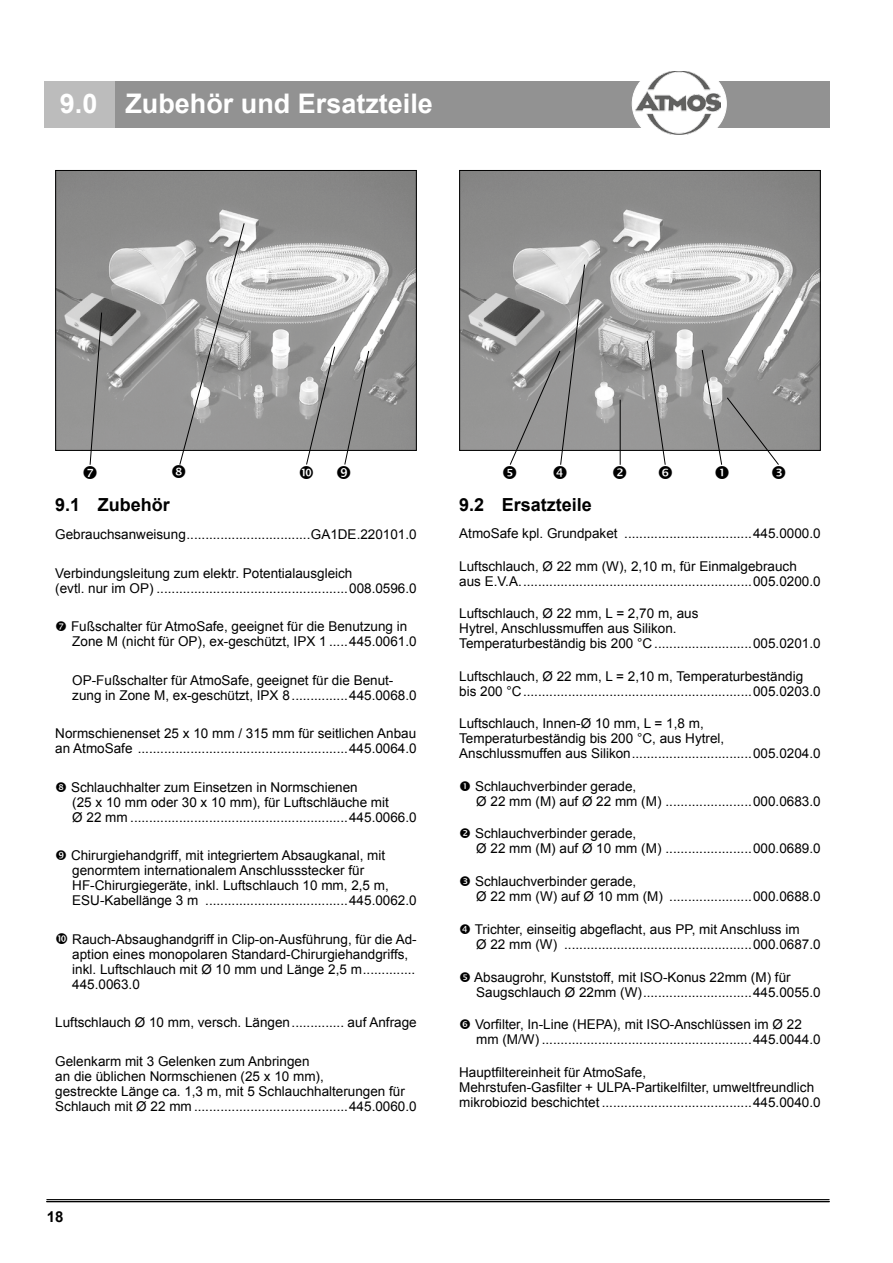
<style>
.page{position:relative;width:893px;height:1263px;background:#fff}
.page>*{position:absolute;margin:0;border:0;box-sizing:border-box;transform-origin:0 0}
.t1{font:700 27px "Arial";color:#fff}
.t2{font:700 18px "Arial";color:#000}
.t3{font:700 15px "Arial";color:#000}
.t4{font:13.5px/15px "Arial";color:#000}
</style>
<div class="page">
<hr style="left:47px;top:1199px;width:782px;height:1px;background:#000">
<hr style="left:47px;top:1201px;width:782px;height:1px;background:#000">
<div style="left:115px;top:81px;width:714px;height:46px;background:#929292"></div>
<div style="left:45px;top:81px;width:70px;height:46px;background:#bcbcbc"></div>
<div style="left:632px;top:64px;width:94px;height:80px;background:#fff;border-radius:50%"></div>
<img style="left:635px;top:71px;width:85px;height:64px">
<img style="left:57px;top:172px;width:358px;height:277px">
<div style="left:55px;top:170px;width:362px;height:281px;border:1px solid #000"></div>
<img style="left:461px;top:172px;width:358px;height:277px">
<hr style="left:620px;top:400px;width:1px;height:65px;background:#000">
<div style="left:459px;top:170px;width:362px;height:281px;border:1px solid #000"></div>
<svg style="left:84px;top:312px;width:18px;height:153px;background:#939393"></svg>
<svg style="left:172px;top:222px;width:73px;height:243px;background:#adadad"></svg>
<svg style="left:300px;top:346px;width:70px;height:119px;background:#a3a3a2"></svg>
<svg style="left:647px;top:340px;width:25px;height:125px;background:#9e9e9e"></svg>
<svg style="left:503px;top:264px;width:82px;height:201px;background:#a3a2a2"></svg>
<svg style="left:701px;top:349px;width:84px;height:116px;background:#a2a2a2"></svg>
<h1 class="t1" style="left:60px;top:86px;width:375px">9.0 Zubehör und Ersatzteile</h1>
<h2 class="t2" style="left:55px;top:492px;width:116px">9.1 Zubehör</h2>
<p class="t4" style="left:55px;top:527px;width:363px">Gebrauchsanweisung.................................GA1DE.220101.0</p>
<p class="t4" style="left:55px;top:565px;width:363px">Verbindungsleitung zum elektr. Potentialausgleich<br>(evtl. nur im OP) ...................................................008.0596.0</p>
<p class="t4" style="left:71px;top:619px;width:347px">Fußschalter für AtmoSafe, geeignet für die Benutzung in<br>Zone M (nicht für OP), ex-geschützt, IPX 1 .....445.0061.0</p>
<p class="t4" style="left:72px;top:672px;width:346px">OP-Fußschalter für AtmoSafe, geeignet für die Benut&shy;zung in Zone M, ex-geschützt, IPX 8...............445.0068.0</p>
<p class="t4" style="left:55px;top:726px;width:363px">Normschienenset 25 x 10 mm / 315 mm für seitlichen Anbau an AtmoSafe ........................................................445.0064.0</p>
<p class="t4" style="left:71px;top:779px;width:347px">Schlauchhalter zum Einsetzen in Normschienen<br>(25 x 10 mm oder 30 x 10 mm), für Luftschläuche mit<br>Ø 22 mm ..........................................................445.0066.0</p>
<p class="t4" style="left:71px;top:848px;width:347px">Chirurgiehandgriff, mit integriertem Absaugkanal, mit genormtem internationalem Anschlussstecker für HF-Chirurgiegeräte, inkl. Luftschlauch 10 mm, 2,5 m, ESU-Kabellänge 3 m ......................................445.0062.0</p>
<p class="t4" style="left:72px;top:932px;width:346px">Rauch-Absaughandgriff in Clip-on-Ausführung, für die Ad&shy;aption eines monopolaren Standard-Chirurgiehandgriffs, inkl. Luftschlauch mit Ø 10 mm und Länge 2,5 m..............<br>445.0063.0</p>
<p class="t4" style="left:55px;top:1015px;width:363px">Luftschlauch Ø 10 mm, versch. Längen.............. auf Anfrage</p>
<p class="t4" style="left:55px;top:1054px;width:363px">Gelenkarm mit 3 Gelenken zum Anbringen<br>an die üblichen Normschienen (25 x 10 mm),<br>gestreckte Länge ca. 1,3 m, mit 5 Schlauchhalterungen für Schlauch mit Ø 22 mm .........................................445.0060.0</p>
<p class="t3" style="left:47px;top:1207px;width:18px">18</p>
<h2 class="t2" style="left:459px;top:492px;width:134px">9.2 Ersatzteile</h2>
<p class="t4" style="left:459px;top:526px;width:363px">AtmoSafe kpl. Grundpaket ..................................445.0000.0</p>
<p class="t4" style="left:459px;top:559px;width:363px">Luftschlauch, Ø 22 mm (W), 2,10 m, für Einmalgebrauch aus E.V.A..............................................................005.0200.0</p>
<p class="t4" style="left:459px;top:606px;width:363px">Luftschlauch, Ø 22 mm, L = 2,70 m, aus<br>Hytrel, Anschlussmuffen aus Silikon.<br>Temperaturbeständig bis 200 °C ..........................005.0201.0</p>
<p class="t4" style="left:459px;top:669px;width:363px">Luftschlauch, Ø 22 mm, L = 2,10 m, Temperaturbeständig bis 200 °C.............................................................005.0203.0</p>
<p class="t4" style="left:459px;top:716px;width:363px">Luftschlauch, Innen-Ø 10 mm, L = 1,8 m,<br>Temperaturbeständig bis 200 °C, aus Hytrel,<br>Anschlussmuffen aus Silikon................................005.0204.0</p>
<p class="t4" style="left:475px;top:779px;width:347px">Schlauchverbinder gerade,<br>Ø 22 mm (M) auf Ø 22 mm (M) .......................000.0683.0</p>
<p class="t4" style="left:475px;top:826px;width:347px">Schlauchverbinder gerade,<br>Ø 22 mm (M) auf Ø 10 mm (M) .......................000.0689.0</p>
<p class="t4" style="left:475px;top:874px;width:347px">Schlauchverbinder gerade,<br>Ø 22 mm (W) auf Ø 10 mm (M) ......................000.0688.0</p>
<p class="t4" style="left:475px;top:921px;width:347px">Trichter, einseitig abgeflacht, aus PP, mit Anschluss im<br>Ø 22 mm (W) ..................................................000.0687.0</p>
<p class="t4" style="left:474px;top:970px;width:348px">Absaugrohr, Kunststoff, mit ISO-Konus 22mm (M) für<br>Saugschlauch Ø 22mm (W).............................445.0055.0</p>
<p class="t4" style="left:475px;top:1017px;width:347px">Vorfilter, In-Line (HEPA), mit ISO-Anschlüssen im Ø 22 mm (M/W) ........................................................445.0044.0</p>
<p class="t4" style="left:459px;top:1065px;width:363px">Hauptfiltereinheit für AtmoSafe,<br>Mehrstufen-Gasfilter + ULPA-Partikelfilter, umweltfreundlich mikrobiozid beschichtet ........................................445.0040.0</p>
</div>
